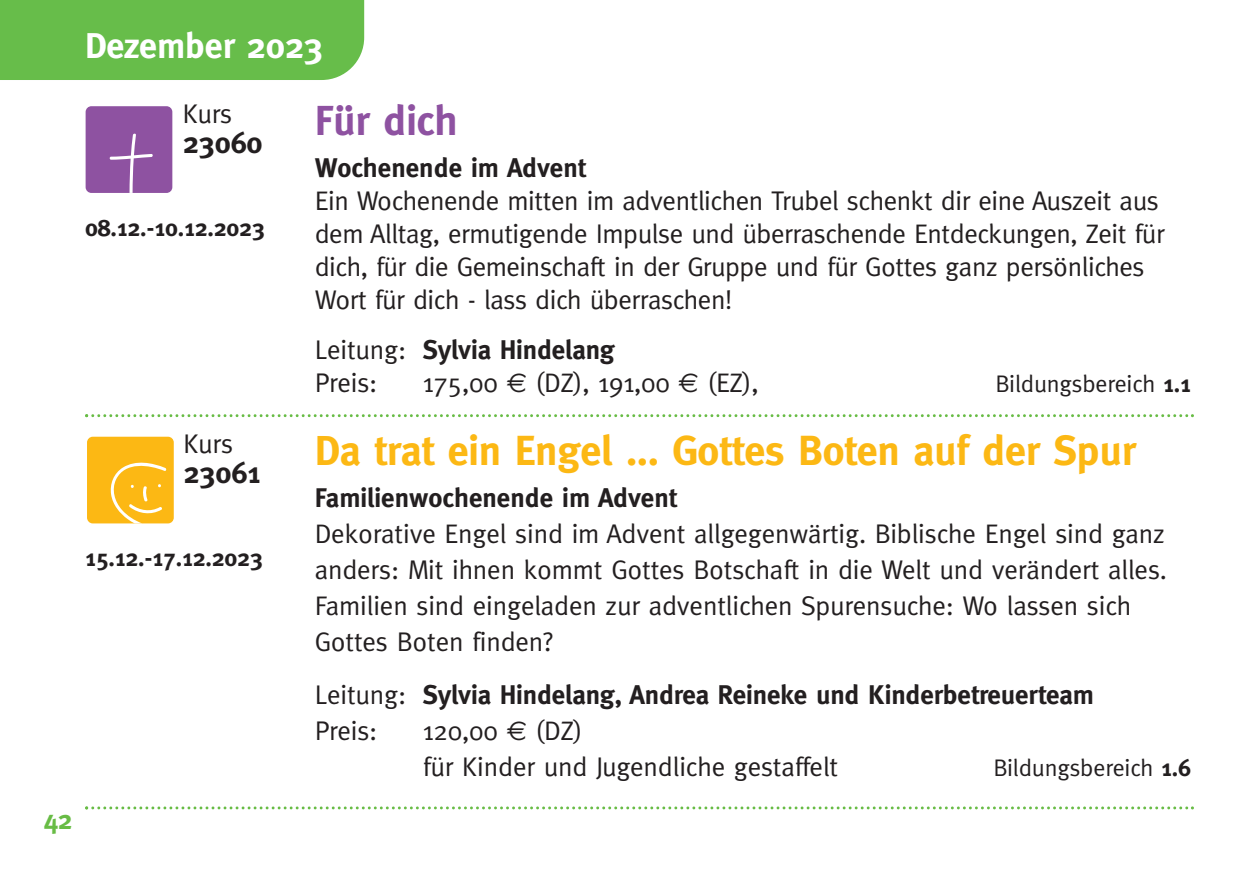
<style>
.page{position:relative;width:1259px;height:893px;background:#fff}
.page>*{position:absolute;margin:0;border:0;box-sizing:border-box;transform-origin:0 0}
.t1{font:700 42px "Meta";letter-spacing:-.005em;color:#fcb814}
.t2{font:700 42px "Meta";letter-spacing:-.005em;color:#8e52a1}
.t3{font:700 36px "Meta";letter-spacing:-.005em;color:#fff}
.t4{font:700 30px "Meta";letter-spacing:-.005em;color:#231f20}
.t5{font:27px/36px "Meta";letter-spacing:-.01em;color:#231f20}
.t6{font:700 27px/33px "Meta";letter-spacing:-.005em;color:#231f20}
.t7{font:700 27px "Meta";color:#68bc45}
.t8{font:24px "Meta";letter-spacing:-.005em;color:#231f20}
.t9{font:700 24px "Meta";letter-spacing:-.005em;color:#231f20}
.s1{font-family:"Koz Min Pr 6 N";font-weight:500}
.s2{font-weight:400}
.s3{font-family:"Euro Sans"}
.s4{font-weight:700}
</style>
<div class="page">
<hr style="left:1258px;top:0;width:1px;height:893px;background:#e6f2df">
<div style="left:1046px;top:0;width:213px;height:102px;background:#fff"></div>
<svg style="left:85px;top:806px;width:1109px;height:3px"></svg>
<svg style="left:85px;top:414px;width:1109px;height:3px"></svg>
<div style="left:0;top:0;width:364px;height:80px;background:#67bd4a"></div>
<div style="left:86px;top:106px;width:86px;height:87px;background:#8e52a1;border-radius:6px"></div>
<svg style="left:109px;top:133px;width:44px;height:60px"></svg>
<div style="left:87px;top:437px;width:87px;height:86px;background:#fcb814;border-radius:6px"></div>
<svg style="left:110px;top:462px;width:57px;height:61px"></svg>
<h2 class="t3" style="left:85px;top:25px;width:240px">Dezember 2023</h2>
<h1 class="t2" style="left:315px;top:96px;width:144px">Für dich</h1>
<p class="t6" style="left:315px;top:151px;width:273px">Wochenende im Advent</p>
<p class="t5" style="left:315px;top:184px;width:851px;line-height:33px">Ein Wochenende mitten im adventlichen Trubel schenkt dir eine Auszeit aus dem Alltag, ermutigende Impulse und u<span class="s1">̈</span>berraschende Entdeckungen, Zeit fu<span class="s1">̈</span>r dich, fu<span class="s1">̈</span>r die Gemeinschaft in der Gruppe und fu<span class="s1">̈</span>r Gottes ganz persönliches Wort fu<span class="s1">̈</span>r dich - lass dich u<span class="s1">̈</span>berraschen!</p>
<p class="t6" style="left:315px;top:333px;width:301px"><span class="s2">Leitung:</span> Sylvia Hindelang<br><span class="s2">Preis:</span></p>
<p class="t5" style="left:183px;top:96px;width:51px">Kurs</p>
<p class="t4" style="left:183px;top:125px;width:81px">23060</p>
<p class="t9" style="left:85px;top:214px;width:181px">08.12.-10.12.2023</p>
<p class="t5" style="left:423px;top:365px;width:337px">175,00 <span class="s3">€</span> (DZ), 191,00 <span class="s3">€</span> (EZ),</p>
<p class="t8" style="left:995px;top:370px;width:197px">Bildungsbereich <span class="s4">1.1</span></p>
<p class="t5" style="left:184px;top:426px;width:51px">Kurs</p>
<p class="t4" style="left:184px;top:455px;width:79px">23061</p>
<p class="t9" style="left:85px;top:543px;width:179px">15.12.-17.12.2023</p>
<p class="t7" style="left:43px;top:804px;width:30px">42</p>
<h1 class="t1" style="left:315px;top:426px;width:823px">Da trat ein Engel ... Gottes Boten auf der Spur</h1>
<p class="t6" style="left:315px;top:481px;width:364px">Familienwochenende im Advent</p>
<p class="t5" style="left:315px;top:516px;width:854px">Dekorative Engel sind im Advent allgegenwärtig. Biblische Engel sind ganz anders: Mit ihnen kommt Gottes Botschaft in die Welt und verändert alles.<br>Familien sind eingeladen zur adventlichen Spurensuche: Wo lassen sich Gottes Boten finden?</p>
<p class="t6" style="left:315px;top:676px;width:781px;line-height:36px"><span class="s2">Leitung:</span> Sylvia Hindelang, Andrea Reineke und Kinderbetreuerteam<br><span class="s2">Preis:</span></p>
<p class="t5" style="left:423px;top:712px;width:417px">120,00 <span class="s3">€</span> (DZ)<br>fu<span class="s1">̈</span>r Kinder und Jugendliche gestaffelt</p>
<p class="t8" style="left:993px;top:754px;width:199px">Bildungsbereich <span class="s4">1.6</span></p>
</div>
